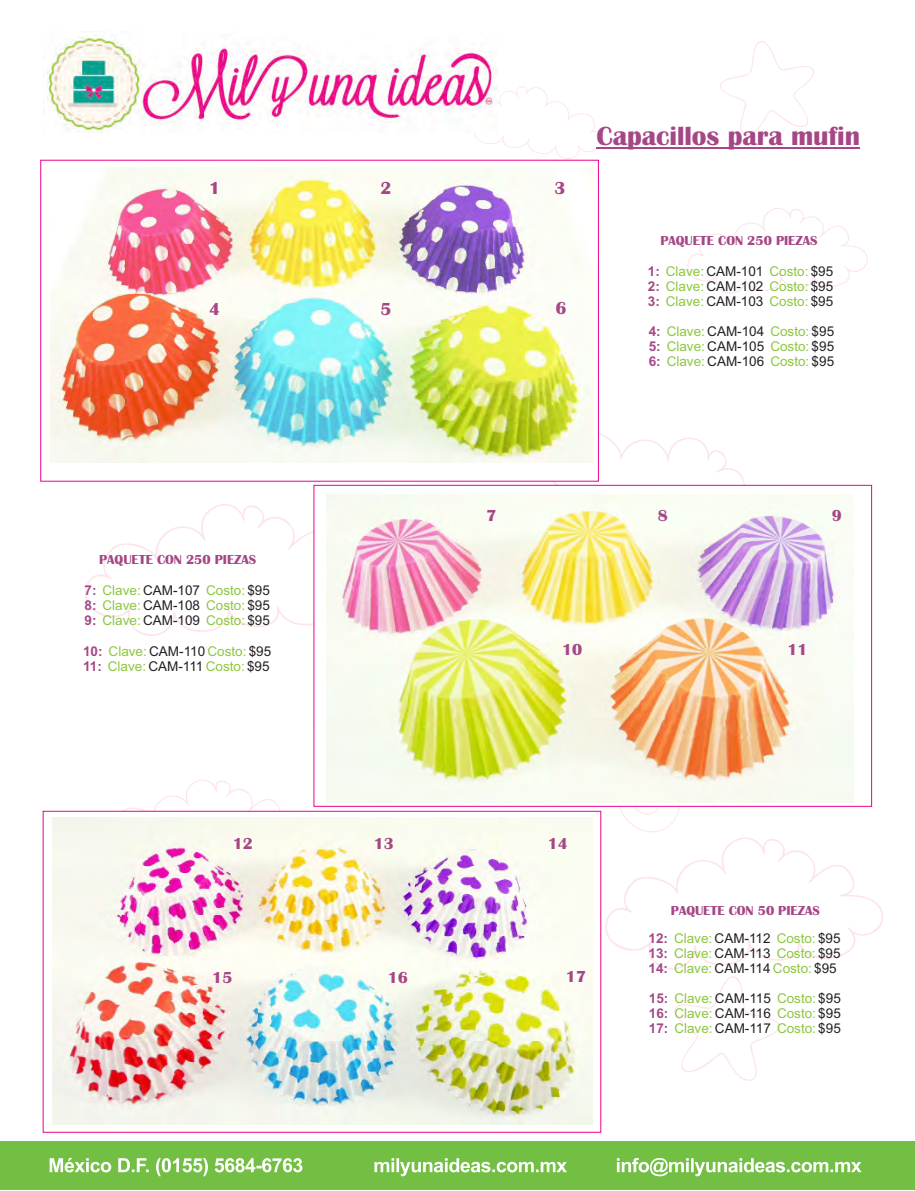
<style>
.page{position:relative;width:915px;height:1191px;background:#fff}
.page>*{position:absolute;margin:0;border:0;box-sizing:border-box;transform-origin:0 0}
.t1{font:700 27.15px "Britannic";color:#a54786}
.t2{font:700 18px "Britannic";color:#a54786}
.t3{font:700 16.5px "Britannic";color:#a54786}
.t4{font:13.5px/15.1px "Arial";color:#8dc73f;text-align:justify}
.t5{font:700 13.5px "Britannic";color:#a54786}
.s1{font-weight:700;color:#a54786}
.s2{color:#231f20}
</style>
<div class="page">
<svg style="left:461px;top:86px;width:141px;height:74px"></svg>
<svg style="left:85px;top:504px;width:229px;height:132px"></svg>
<svg style="left:545px;top:431px;width:238px;height:54px"></svg>
<svg style="left:687px;top:208px;width:180px;height:86px"></svg>
<svg style="left:103px;top:779px;width:198px;height:32px"></svg>
<svg style="left:674px;top:976px;width:105px;height:104px"></svg>
<svg style="left:720px;top:41px;width:94px;height:94px"></svg>
<svg style="left:605px;top:774px;width:277px;height:195px"></svg>
<img style="left:46px;top:34px;width:451px;height:98px">
<div style="left:0;top:1141px;width:914px;height:49px;background:#72bf44"></div>
<svg style="left:50px;top:1157px;width:811px;height:19px"></svg>
<div style="left:41px;top:160px;width:557px;height:321px;background:#fff"></div>
<hr style="left:596px;top:148px;width:264px;height:1px;background:#a54786">
<div style="left:314px;top:485px;width:557px;height:321px;background:#fff;border:1px solid #ec008c"></div>
<svg style="left:43px;top:811px;width:557px;height:321px"></svg>
<img style="left:50px;top:167px;width:543px;height:295px">
<img style="left:53px;top:818px;width:539px;height:306px">
<img style="left:327px;top:494px;width:526px;height:308px">
<h2 class="t2" style="left:209px;top:182px;width:12px">1</h2>
<h2 class="t2" style="left:380px;top:182px;width:12px">2</h2>
<h2 class="t2" style="left:554px;top:182px;width:13px">3</h2>
<h2 class="t2" style="left:209px;top:303px;width:12px">4</h2>
<h2 class="t2" style="left:380px;top:303px;width:13px">5</h2>
<h2 class="t2" style="left:555px;top:301px;width:13px">6</h2>
<h1 class="t1" style="left:596px;top:127px;width:265px">Capacillos para mufin</h1>
<p class="t5" style="left:660px;top:236px;width:159px">PAQUETE CON 250 PIEZAS</p>
<p class="t4" style="left:647px;top:265px;width:187px"><span class="s1">1:</span> Clave: <span class="s2">CAM-101</span> Costo: <span class="s2">$95<br></span><span class="s1">2:</span> Clave: <span class="s2">CAM-102</span> Costo: <span class="s2">$95<br></span><span class="s1">3:</span> Clave: <span class="s2">CAM-103</span> Costo: <span class="s2">$95</span></p>
<p class="t4" style="left:648px;top:324px;width:187px"><span class="s1">4:</span> Clave: <span class="s2">CAM-104</span> Costo: <span class="s2">$95<br></span><span class="s1">5:</span> Clave: <span class="s2">CAM-105</span> Costo: <span class="s2">$95<br></span><span class="s1">6:</span> Clave: <span class="s2">CAM-106</span> Costo: <span class="s2">$95</span></p>
<p class="t5" style="left:99px;top:554px;width:159px">PAQUETE CON 250 PIEZAS</p>
<p class="t4" style="left:84px;top:584px;width:187px"><span class="s1">7:</span> Clave: <span class="s2">CAM-107</span> Costo: <span class="s2">$95<br></span><span class="s1">8:</span> Clave: <span class="s2">CAM-108</span> Costo: <span class="s2">$95<br></span><span class="s1">9:</span> Clave: <span class="s2">CAM-109</span> Costo: <span class="s2">$95</span></p>
<p class="t4" style="left:83px;top:645px;width:190px"><span class="s1">10:</span> Clave: <span class="s2">CAM-110</span> Costo: <span class="s2">$95<br></span><span class="s1">11:</span> Clave: <span class="s2">CAM-111</span> Costo: <span class="s2">$95</span></p>
<p class="t3" style="left:486px;top:509px;width:12px">7</p>
<p class="t3" style="left:657px;top:509px;width:12px">8</p>
<p class="t3" style="left:831px;top:509px;width:12px">9</p>
<p class="t3" style="left:562px;top:643px;width:22px">10</p>
<p class="t3" style="left:787px;top:643px;width:22px">11</p>
<p class="t3" style="left:233px;top:837px;width:22px">12</p>
<p class="t3" style="left:373px;top:838px;width:22px">13</p>
<p class="t3" style="left:547px;top:838px;width:22px">14</p>
<p class="t3" style="left:212px;top:972px;width:22px">15</p>
<p class="t3" style="left:387px;top:972px;width:22px">16</p>
<p class="t3" style="left:565px;top:971px;width:22px">17</p>
<p class="t5" style="left:670px;top:906px;width:150px">PAQUETE CON 50 PIEZAS</p>
<p class="t4" style="left:648px;top:931px;width:193px"><span class="s1">12:</span> Clave: <span class="s2">CAM-112</span> Costo: <span class="s2">$95<br></span><span class="s1">13:</span> Clave: <span class="s2">CAM-113</span> Costo: <span class="s2">$95<br></span><span class="s1">14:</span> Clave: <span class="s2">CAM-114</span> Costo: <span class="s2">$95</span></p>
<p class="t4" style="left:648px;top:991px;width:193px"><span class="s1">15:</span> Clave: <span class="s2">CAM-115</span> Costo: <span class="s2">$95<br></span><span class="s1">16:</span> Clave: <span class="s2">CAM-116</span> Costo: <span class="s2">$95<br></span><span class="s1">17:</span> Clave: <span class="s2">CAM-117</span> Costo: <span class="s2">$95</span></p>
</div>
